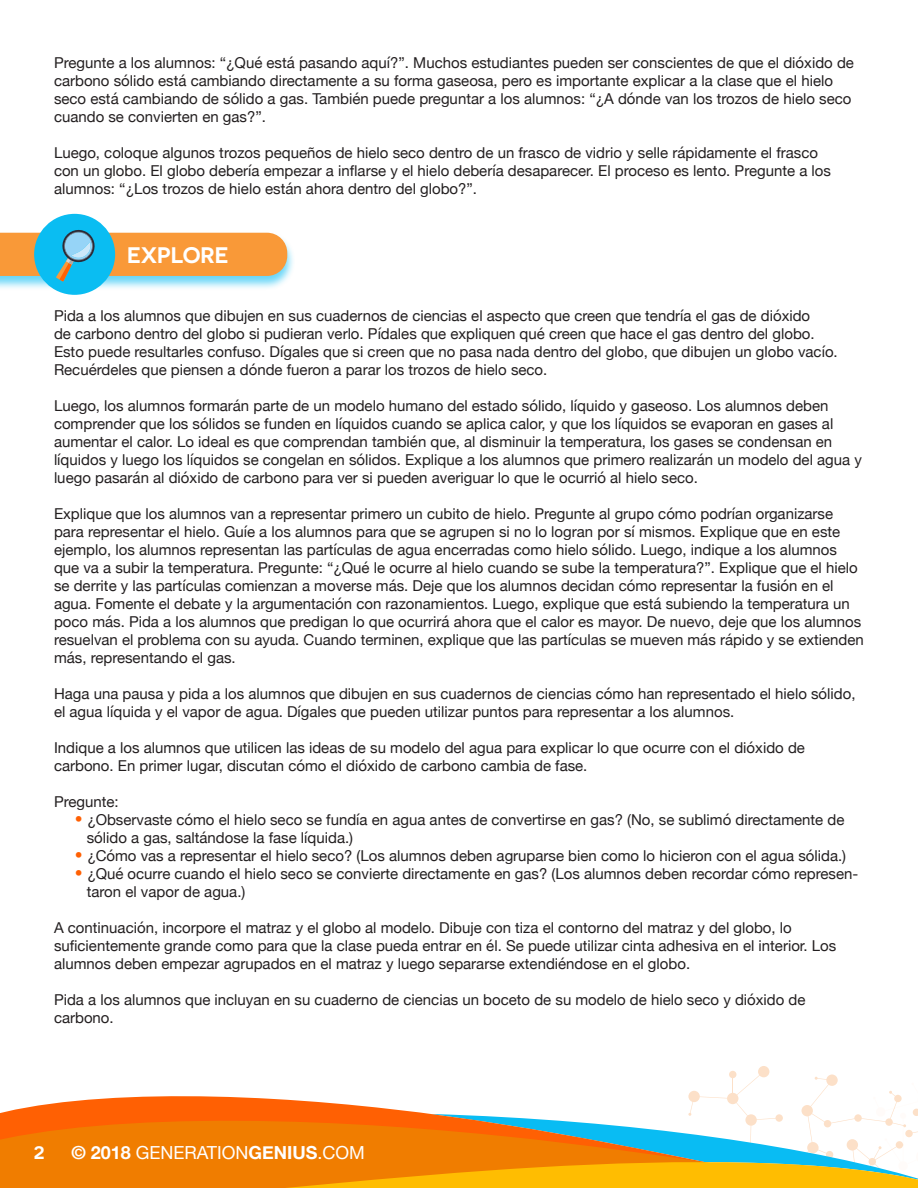
<style>
.page{position:relative;width:918px;height:1188px;background:#fff}
.page>*{position:absolute;margin:0;border:0;box-sizing:border-box;transform-origin:0 0}
.t1{font:600 22.5px "Novecentosanswide";color:#fff}
.t2{font:18px "Helvetica Neue";color:#fff}
.t3{font:600 18px "Novecentosanswide";color:#fff}
.t4{font:15px/18px "Helvetica Neue";color:#231f20}
.s1{font-size:25.5px;color:#ff6003}
.s2{font-weight:700}
</style>
<div class="page">
<div style="left:758px;top:1066px;width:11px;height:11px;background:#fce0c8;border-radius:50%"></div>
<svg style="left:0;top:1097px;width:126px;height:17px;fill:#ff6003"></svg>
<svg style="left:0;top:1114px;width:126px;height:74px;background:#f37600"></svg>
<svg style="left:126px;top:1071px;width:792px;height:117px"></svg>
<div style="left:0;top:232px;width:295px;height:58px;background:#09bcf3;opacity:.6"></div>
<div style="left:34px;top:214px;width:81px;height:81px;background:#0abdf2;border-radius:50%"></div>
<svg style="left:0;top:228px;width:287px;height:53px"></svg>
<p class="t4" style="left:54px;top:55px;width:801px">Pregunte a los alumnos: “¿Qué está pasando aquí?”. Muchos estudiantes pueden ser conscientes de que el dióxido de carbono sólido está cambiando directamente a su forma gaseosa, pero es importante explicar a la clase que el hielo seco está cambiando de sólido a gas. También puede preguntar a los alumnos: “¿A dónde van los trozos de hielo seco cuando se convierten en gas?”.</p>
<p class="t4" style="left:54px;top:145px;width:779px">Luego, coloque algunos trozos pequeños de hielo seco dentro de un frasco de vidrio y selle rápidamente el frasco con un globo. El globo debería empezar a inflarse y el hielo debería desaparecer. El proceso es lento. Pregunte a los alumnos: “¿Los trozos de hielo están ahora dentro del globo?”.</p>
<p class="t1" style="left:127px;top:241px;width:103px">EXPLORE</p>
<p class="t4" style="left:54px;top:308px;width:785px">Pida a los alumnos que dibujen en sus cuadernos de ciencias el aspecto que creen que tendría el gas de dióxido<br>de carbono dentro del globo si pudieran verlo. Pídales que expliquen qué creen que hace el gas dentro del globo.<br>Esto puede resultarles confuso. Dígales que si creen que no pasa nada dentro del globo, que dibujen un globo vacío.<br>Recuérdeles que piensen a dónde fueron a parar los trozos de hielo seco.</p>
<p class="t4" style="left:54px;top:398px;width:809px">Luego, los alumnos formarán parte de un modelo humano del estado sólido, líquido y gaseoso. Los alumnos deben comprender que los sólidos se funden en líquidos cuando se aplica calor, y que los líquidos se evaporan en gases al aumentar el calor. Lo ideal es que comprendan también que, al disminuir la temperatura, los gases se condensan en líquidos y luego los líquidos se congelan en sólidos. Explique a los alumnos que primero realizarán un modelo del agua y luego pasarán al dióxido de carbono para ver si pueden averiguar lo que le ocurrió al hielo seco.</p>
<p class="t4" style="left:54px;top:506px;width:811px">Explique que los alumnos van a representar primero un cubito de hielo. Pregunte al grupo cómo podrían organizarse para representar el hielo. Guíe a los alumnos para que se agrupen si no lo logran por sí mismos. Explique que en este ejemplo, los alumnos representan las partículas de agua encerradas como hielo sólido. Luego, indique a los alumnos que va a subir la temperatura. Pregunte: “¿Qué le ocurre al hielo cuando se sube la temperatura?”. Explique que el hielo se derrite y las partículas comienzan a moverse más. Deje que los alumnos decidan cómo representar la fusión en el agua. Fomente el debate y la argumentación con razonamientos. Luego, explique que está subiendo la temperatura un poco más. Pida a los alumnos que predigan lo que ocurrirá ahora que el calor es mayor. De nuevo, deje que los alumnos resuelvan el problema con su ayuda. Cuando terminen, explique que las partículas se mueven más rápido y se extienden más, representando el gas.</p>
<p class="t4" style="left:54px;top:686px;width:803px">Haga una pausa y pida a los alumnos que dibujen en sus cuadernos de ciencias cómo han representado el hielo sólido, el agua líquida y el vapor de agua. Dígales que pueden utilizar puntos para representar a los alumnos.</p>
<p class="t4" style="left:54px;top:740px;width:752px">Indique a los alumnos que utilicen las ideas de su modelo del agua para explicar lo que ocurre con el dióxido de carbono. En primer lugar, discutan cómo el dióxido de carbono cambia de fase.</p>
<p class="t4" style="left:54px;top:794px;width:66px">Pregunte:</p>
<p class="t4" style="left:87px;top:812px;width:759px;text-indent:-13px"><span class="s1">•</span> ¿Observaste cómo el hielo seco se fundía en agua antes de convertirse en gas? (No, se sublimó directamente de sólido a gas, saltándose la fase líquida.)</p>
<p class="t4" style="left:74px;top:848px;width:773px"><span class="s1">•</span> ¿Cómo vas a representar el hielo seco? (Los alumnos deben agruparse bien como lo hicieron con el agua sólida.)</p>
<p class="t4" style="left:87px;top:866px;width:773px;text-indent:-13px"><span class="s1">•</span> ¿Qué ocurre cuando el hielo seco se convierte directamente en gas? (Los alumnos deben recordar cómo represen&shy;taron el vapor de agua.)</p>
<p class="t4" style="left:54px;top:920px;width:784px">A continuación, incorpore el matraz y el globo al modelo. Dibuje con tiza el contorno del matraz y del globo, lo suficientemente grande como para que la clase pueda entrar en él. Se puede utilizar cinta adhesiva en el interior. Los alumnos deben empezar agrupados en el matraz y luego separarse extendiéndose en el globo.</p>
<p class="t4" style="left:54px;top:992px;width:753px">Pida a los alumnos que incluyan en su cuaderno de ciencias un boceto de su modelo de hielo seco y dióxido de carbono.</p>
<p class="t3" style="left:34px;top:1141px;width:12px">2</p>
<p class="t2" style="left:71px;top:1139px;width:295px"><span class="s2">© 2018</span> GENERATION<span class="s2">GENIUS</span>.COM</p>
</div>
